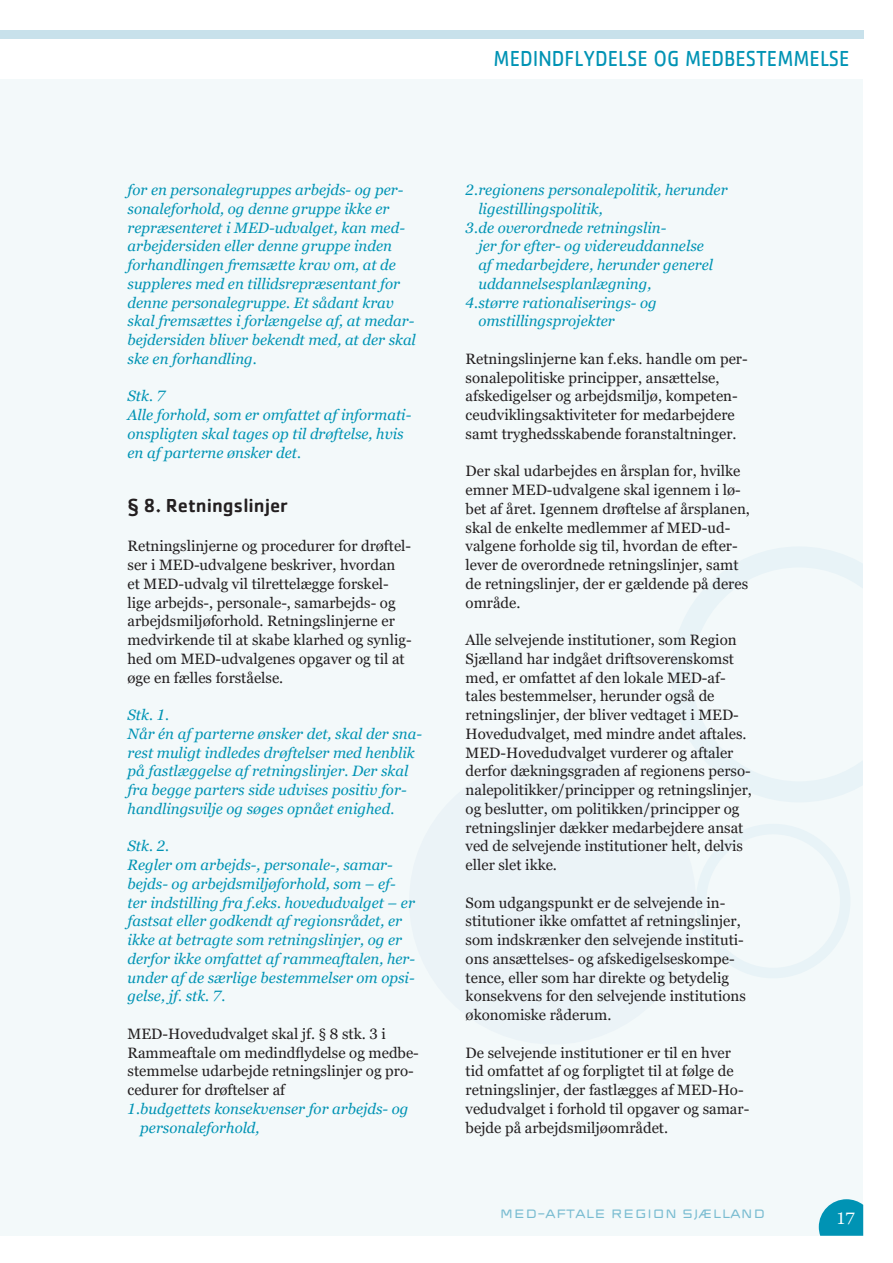
<style>
.page{position:relative;width:893px;height:1263px;background:#fff}
.page>*{position:absolute;margin:0;border:0;box-sizing:border-box;transform-origin:0 0}
.t1{font:22.5px "Cachet Std";color:#0093b4;scale:.9 1}
.t2{font:500 19.5px "Cachet Std";color:#231f20}
.t3{font:16.5px "Georgia Pro";color:#fff}
.t4{font:15px/18.8px "Georgia Pro";color:#231f20}
.t5{font:italic 15px/18.8px "Georgia Pro";color:#0093b4}
.t6{font:15px/18.8px "Georgia";color:#231f20}
.t7{font:12px "REGIONSJAELLANDLUKKET";letter-spacing:-.02em;color:#79bcd1}
.s1{font-family:"Georgia Pro"}
</style>
<div class="page">
<div style="left:0;top:79px;width:863px;height:1157px;background:#f3f9fa"></div>
<div style="left:0;top:30px;width:863px;height:8px;background:#c8e1eb"></div>
<svg style="left:819px;top:1199px;width:44px;height:37px"></svg>
<div style="left:409px;top:758px;width:287px;height:286px;background:#ebf3f7;border-radius:50%"></div>
<svg style="left:671px;top:547px;width:192px;height:255px"></svg>
<div style="left:696px;top:824px;width:154px;height:154px;border:10px solid #e8f3f7;border-radius:50%"></div>
<h1 class="t1" style="left:494px;top:46px;width:397px">MEDINDFLYDELSE OG MEDBESTEMMELSE</h1>
<p class="t5" style="left:128px;top:181px;width:290px">for en personalegruppes arbejds- og per&shy;sonaleforhold, og denne gruppe ikke er repræsenteret i MED-udvalget, kan med&shy;arbejdersiden eller denne gruppe inden forhandlingen fremsætte krav om, at de suppleres med en tillidsrepræsentant for denne personalegruppe. Et sådant krav skal fremsættes i forlængelse af, at medar&shy;bejdersiden bliver bekendt med, at der skal ske en forhandling.</p>
<p class="t5" style="left:128px;top:387px;width:285px">Stk. 7<br>Alle forhold, som er omfattet af informati&shy;onspligten skal tages op til drøftelse, hvis en af parterne ønsker det.</p>
<h2 class="t2" style="left:128px;top:493px;width:162px">§ 8. Retningslinjer</h2>
<p class="t4" style="left:128px;top:537px;width:286px">Retningslinjerne og procedurer for drøftel&shy;ser i MED-udvalgene beskriver, hvordan<br>et MED-udvalg vil tilrettelægge forskel&shy;lige arbejds-, personale-, samarbejds- og arbejdsmiljøforhold. Retningslinjerne er medvirkende til at skabe klarhed og synlig&shy;hed om MED-udvalgenes opgaver og til at øge en fælles forståelse.</p>
<p class="t5" style="left:128px;top:706px;width:296px">Stk. 1.<br>Når én af parterne ønsker det, skal der sna&shy;rest muligt indledes drøftelser med henblik på fastlæggelse af retningslinjer. Der skal fra begge parters side udvises positiv for&shy;handlingsvilje og søges opnået enighed.</p>
<p class="t5" style="left:128px;top:837px;width:289px">Stk. 2.<br>Regler om arbejds-, personale-, samar&shy;bejds- og arbejdsmiljøforhold, som – ef&shy;ter indstilling fra f.eks. hovedudvalget – er fastsat eller godkendt af regionsrådet, er ikke at betragte som retningslinjer, og er derfor ikke omfattet af rammeaftalen, her&shy;under af de særlige bestemmelser om opsi&shy;gelse, jf. stk. 7.</p>
<p class="t4" style="left:128px;top:1025px;width:293px">MED-Hovedudvalget skal jf. § 8 stk. 3 i Rammeaftale om medindflydelse og medbe&shy;stemmelse udarbejde retningslinjer og pro&shy;cedurer for drøftelser af</p>
<p class="t5" style="left:140px;top:1100px;width:270px;text-indent:-13px">1.budgettets konsekvenser for arbejds- og personaleforhold,</p>
<p class="t5" style="left:466px;top:181px;width:263px">2.regionens personalepolitik, herunder</p>
<p class="t5" style="left:478px;top:200px;width:126px">ligestillingspolitik,</p>
<p class="t5" style="left:466px;top:219px;width:202px">3.de overordnede retningslin-</p>
<p class="t5" style="left:478px;top:237px;width:227px">jer for efter- og videreuddannelse</p>
<p class="t5" style="left:478px;top:256px;width:236px">af medarbejdere, herunder generel</p>
<p class="t5" style="left:478px;top:275px;width:175px">uddannelsesplanlægning,</p>
<p class="t5" style="left:466px;top:294px;width:193px">4.større rationaliserings- og</p>
<p class="t5" style="left:478px;top:312px;width:138px">omstillingsprojekter</p>
<p class="t6" style="left:466px;top:350px;width:284px">Retningslinjerne kan f.eks. handle om per&shy;sonalepolitiske principper, ansættelse, afskedigelser og arbejdsmiljø, kompeten&shy;ceudviklingsaktiviteter for medarbejdere samt tryghedsskabende foranstaltninger.</p>
<p class="t6" style="left:466px;top:462px;width:286px">Der skal udarbejdes en <span class="s1">årsplan</span> for, hvilke emner MED-udvalgene skal igennem i lø&shy;bet af året. Igennem drøftelse af <span class="s1">årsplanen</span>, skal de enkelte medlemmer af MED-ud&shy;valgene forholde sig til, hvordan de efter&shy;lever de overordnede retningslinjer, samt de retningslinjer, der er gældende på deres område.</p>
<p class="t4" style="left:466px;top:631px;width:288px">Alle selvejende institutioner, som Region Sjælland har indgået driftsoverenskomst med, er omfattet af den lokale MED-af&shy;tales bestemmelser, herunder også de retningslinjer, der bliver vedtaget i MED-Hovedudvalget, med mindre andet aftales.<br>MED-Hovedudvalget vurderer og aftaler derfor dækningsgraden af regionens perso&shy;nalepolitikker/principper og retningslinjer, og beslutter, om politikken/principper og retningslinjer dækker medarbejdere ansat ved de selvejende institutioner helt, delvis eller slet ikke.</p>
<p class="t4" style="left:466px;top:894px;width:282px">Som udgangspunkt er de selvejende in&shy;stitutioner ikke omfattet af retningslinjer, som indskrænker den selvejende instituti&shy;ons ansættelses- og afskedigelseskompe&shy;tence, eller som har direkte og betydelig konsekvens for den selvejende institutions økonomiske råderum.</p>
<p class="t4" style="left:466px;top:1044px;width:285px">De selvejende institutioner er til en hver tid omfattet af og forpligtet til at følge de retningslinjer, der fastlægges af MED-Ho&shy;vedudvalget i forhold til opgaver og samar&shy;bejde på arbejdsmiljøområdet.</p>
<p class="t7" style="left:500px;top:1206px;width:268px">MED-AFTALE REGION SJÆLLAND</p>
<p class="t3" style="left:836px;top:1209px;width:20px">17</p>
</div>
